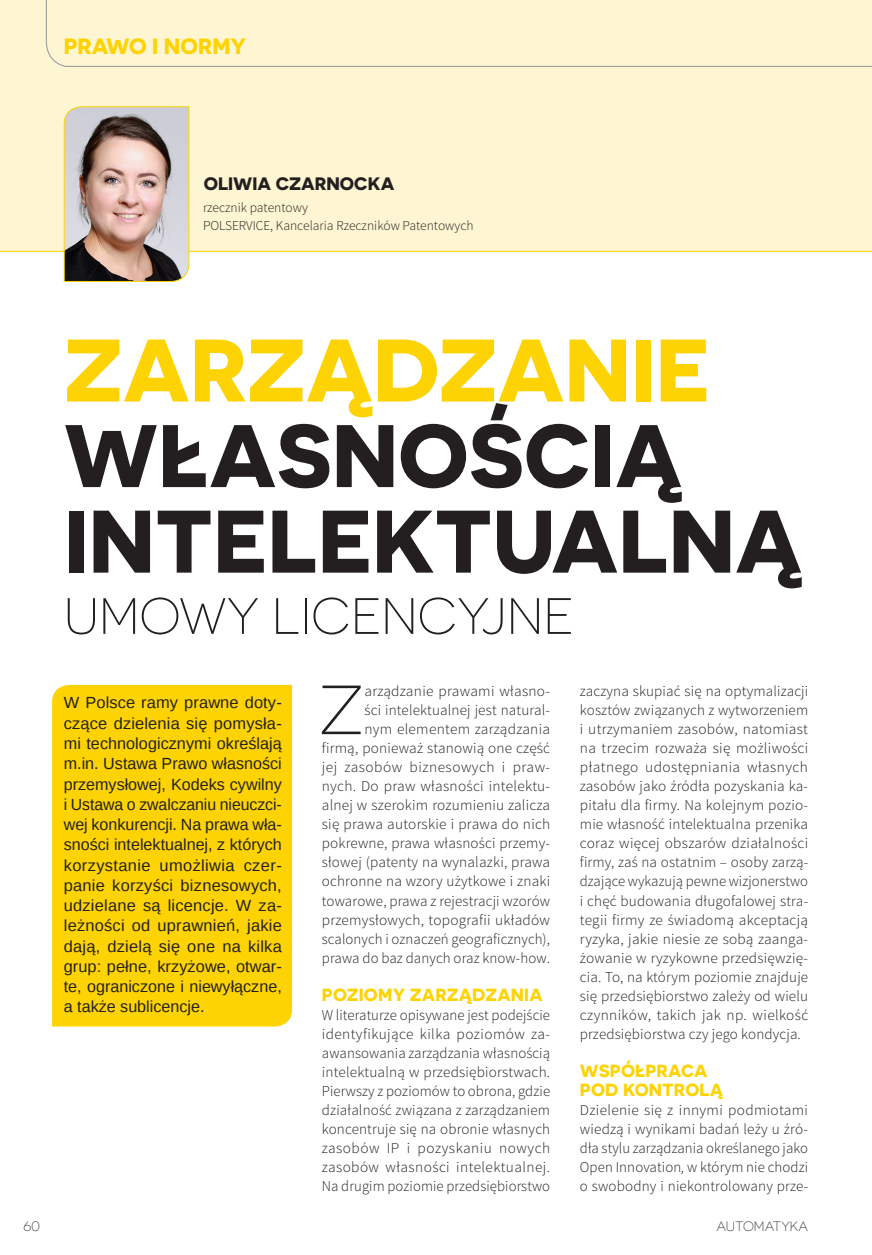
<style>
.page{position:relative;width:872px;height:1255px;background:#fff}
.page>*{position:absolute;margin:0;border:0;box-sizing:border-box;transform-origin:0 0}
.tytuł_czarny{font:700 88.5px/85.5px "Novecentosanswide";color:#231f20}
.tytuł_kolor{font:700 88.5px "Novecentosanswide";color:#fed304}
.tekst_inicjał{font:300 69.3px "Novecentosanswide";color:#231f20}
.podtytuł{font:300 51px "Novecentosanswide";color:#231f20}
.t1{font:700 22.05px "Novecentosanswide";color:#fed304}
.ramka_tytuł{font:700 18px "Novecentosanswide";color:#231f20}
.śródtytuł{font:700 17.55px/19px "Novecentosanswide";letter-spacing:.01em;color:#fed304}
.lead{font:16.2px/20.2px "Liberation Sans";color:#231f20;text-align:justify}
.tekst_akapit{font:300 15px/19px "Source Sans Pro";letter-spacing:.01em;color:#231f20;text-align:justify}
.tekst_inicjał-2{font:300 15px/19px "Source Sans Pro";letter-spacing:.01em;color:#231f20;text-align:right}
.ramka{font:300 13.5px "Source Sans Pro";color:#231f20}
.t2{font:300 13.5px "Novecentosanswide";color:#231f20}
.s1{font-style:italic}
</style>
<div class="page">
<div style="left:0;top:0;width:872px;height:251px;background:#fef5d2"></div>
<hr style="left:0;top:251px;width:872px;height:1px;background:#fed304">
<svg style="left:46px;top:0;width:826px;height:67px"></svg>
<img style="left:63px;top:106px;width:127px;height:176px">
<svg style="left:52px;top:685px;width:240px;height:341px;background:#fed306"></svg>
<h3 class="t1" style="left:64px;top:33px;width:184px">PRAWO I NORMY</h3>
<p class="ramka_tytuł" style="left:204px;top:173px;width:192px">OLIWIA CZARNOCKA</p>
<p class="ramka" style="left:203px;top:200px;width:106px">rzecznik patentowy</p>
<p class="ramka" style="left:203px;top:218px;width:272px">POLSERVICE, Kancelaria Rzeczników Patentowych</p>
<p class="tytuł_kolor" style="left:64px;top:315px;width:647px">ZARZĄDZANIE</p>
<p class="tytuł_czarny" style="left:64px;top:411px;width:740px">WŁASNOŚCIĄ<br>INTELEKTUALNĄ</p>
<p class="podtytuł" style="left:64px;top:587px;width:511px">UMOWY LICENCYJNE</p>
<p class="lead" style="left:64px;top:693px;width:220px">W Polsce ramy prawne doty&shy;czące dzielenia się pomysła&shy;mi technologicznymi określają m.in. Ustawa Prawo własności przemysłowej, Kodeks cywilny i Ustawa o zwalczaniu nieuczci&shy;wej konkurencji. Na prawa wła&shy;sności intelektualnej, z których korzystanie umożliwia czer&shy;panie korzyści biznesowych, udzielane są licencje. W za&shy;leżności od uprawnień, jakie dają, dzielą się one na kilka grup: pełne, krzyżowe, otwar&shy;te, ograniczone i niewyłączne, a także sublicencje.</p>
<p class="tekst_inicjał-2" style="left:322px;top:681px;width:230px">arządzanie prawami własno-<br>ści intelektualnej jest natural-<br>nym elementem zarządzania<br>firmą, ponieważ stanowią one część jej zasobów biznesowych i praw&shy;nych. Do praw własności intelektu&shy;alnej w szerokim rozumieniu zalicza się prawa autorskie i prawa do nich pokrewne, prawa własności przemy&shy;słowej (patenty na wynalazki, prawa ochronne na wzory użytkowe i znaki towarowe, prawa z rejestracji wzorów przemysłowych, topografii układów scalonych i oznaczeń geograficznych), prawa do baz danych oraz know-how.</p>
<p class="śródtytuł" style="left:322px;top:984px;width:222px">POZIOMY ZARZĄDZANIA</p>
<p class="tekst_akapit" style="left:322px;top:1005px;width:230px">W literaturze opisywane jest podejście identyfikujące kilka poziomów za&shy;awansowania zarządzania własnością intelektualną w przedsiębiorstwach.<br>Pierwszy z poziomów to obrona, gdzie działalność związana z zarządzaniem koncentruje się na obronie własnych zasobów IP i pozyskaniu nowych zasobów własności intelektualnej.<br>Na drugim poziomie przedsiębiorstwo</p>
<p class="tekst_inicjał" style="left:319px;top:670px;width:46px">Z</p>
<p class="tekst_akapit" style="left:580px;top:681px;width:230px">zaczyna skupiać się na optymalizacji kosztów związanych z wytworzeniem i utrzymaniem zasobów, natomiast na trzecim rozważa się możliwości płatnego udostępniania własnych zasobów jako źródła pozyskania ka&shy;pitału dla firmy. Na kolejnym pozio&shy;mie własność intelektualna przenika coraz więcej obszarów działalności firmy, zaś na ostatnim – osoby zarzą&shy;dzające wykazują pewne wizjonerstwo i chęć budowania długofalowej stra&shy;tegii firmy ze świadomą akceptacją ryzyka, jakie niesie ze sobą zaanga&shy;żowanie w ryzykowne przedsięwzię&shy;cia. To, na którym poziomie znajduje się przedsiębiorstwo zależy od wielu czynników, takich jak np. wielkość przedsiębiorstwa czy jego kondycja.</p>
<p class="śródtytuł" style="left:580px;top:1060px;width:145px">WSPÓŁPRACA<br>POD KONTROLĄ</p>
<p class="tekst_akapit" style="left:580px;top:1100px;width:230px">Dzielenie się z innymi podmiotami wiedzą i wynikami badań leży u źró&shy;dła stylu zarządzania określanego jako Open Innovation<span class="s1">,</span> w którym nie chodzi o swobodny i niekontrolowany prze-</p>
<p class="t2" style="left:24px;top:1218px;width:18px">60</p>
<p class="t2" style="left:716px;top:1218px;width:93px">AUTOMATYKA</p>
</div>
